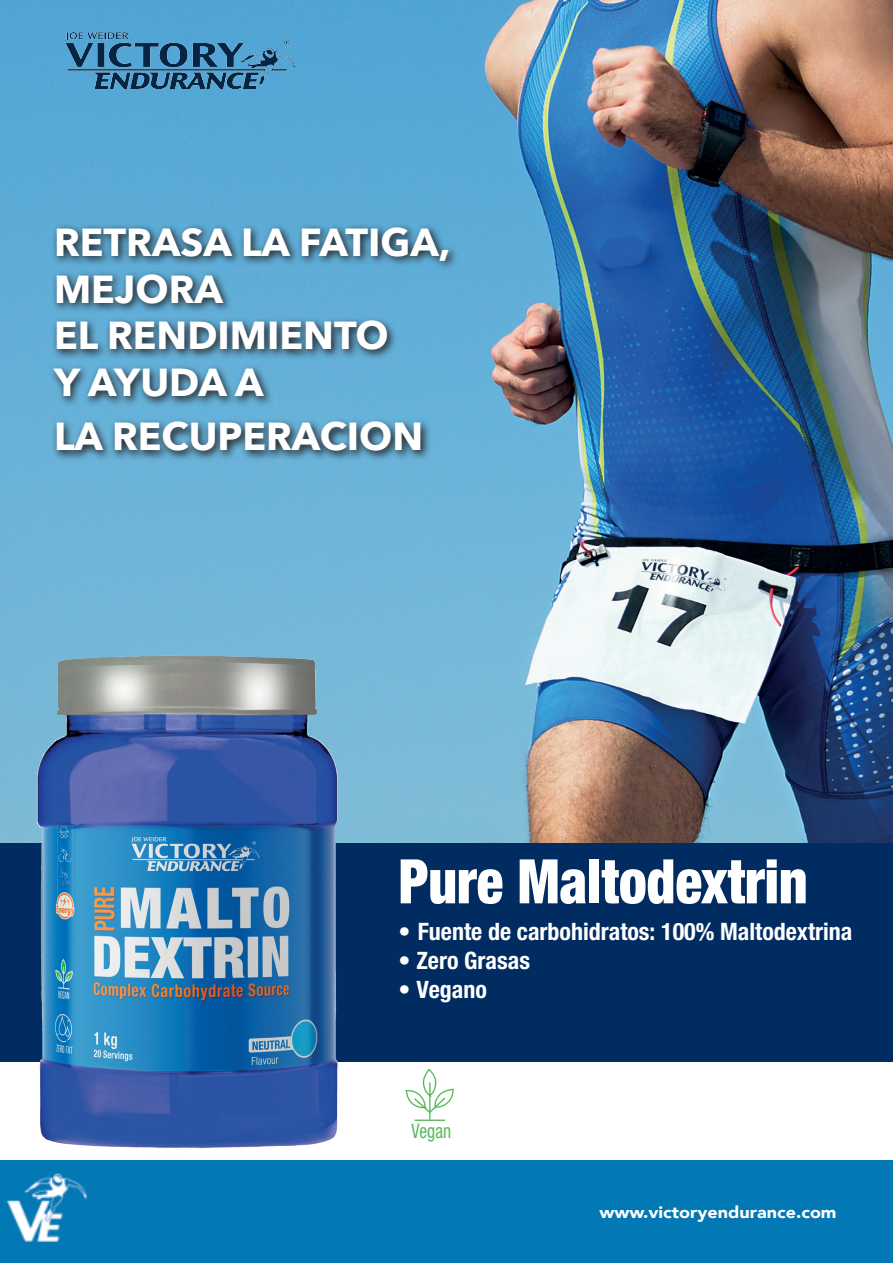
<style>
.page{position:relative;width:893px;height:1263px;background:#fff}
.page>*{position:absolute;margin:0;border:0;box-sizing:border-box;transform-origin:0 0}
.t1{font:900 condensed 61.5px "Helvetica Neue";color:#fff;scale:.9 1}
.t2{font:700 39px/46.8px "Avenir Next";color:#fff}
.t3{font:700 condensed 24px "Helvetica Neue LTW1 G";color:#fff}
.t4{font:condensed 19.95px "Helvetica Neue LTW1 G";color:#55ba5a;scale:.87 1}
.t5{font:900 16.5px "Avenir";color:#fff;scale:1.09 1}
</style>
<div class="page">
<div style="left:0;top:1160px;width:893px;height:103px;background:#0278b4"></div>
<img style="left:0;top:0;width:893px;height:843px">
<div style="left:0;top:843px;width:893px;height:219px;background:#002c62"></div>
<img style="left:66px;top:33px;width:228px;height:56px">
<svg style="left:49px;top:223px;width:410px;height:239px;background:#5490b0"></svg>
<img style="left:31px;top:643px;width:322px;height:505px">
<hr style="left:415px;top:1119px;width:30px;height:2px;background:#55ba5a">
<hr style="left:429px;top:1082px;width:2px;height:37px;background:#55ba5a">
<svg style="left:405px;top:1068px;width:49px;height:46px"></svg>
<h2 class="t2" style="left:54px;top:218px;width:398px">RETRASA LA FATIGA,<br>MEJORA<br>EL RENDIMIENTO<br>Y AYUDA A</h2>
<h2 class="t2" style="left:54px;top:413px;width:371px">LA RECUPERACION</h2>
<h1 class="t1" style="left:399px;top:831px;width:456px">Pure Maltodextrin</h1>
<p class="t3" style="left:399px;top:917px;width:455px">• Fuente de carbohidratos: 100% Maltodextrina</p>
<p class="t3" style="left:399px;top:946px;width:133px">• Zero Grasas</p>
<p class="t3" style="left:399px;top:975px;width:90px">• Vegano</p>
<p class="t4" style="left:412px;top:1119px;width:47px">Vegan</p>
<p class="t5" style="left:600px;top:1198px;width:219px">www.victoryendurance.com</p>
</div>
